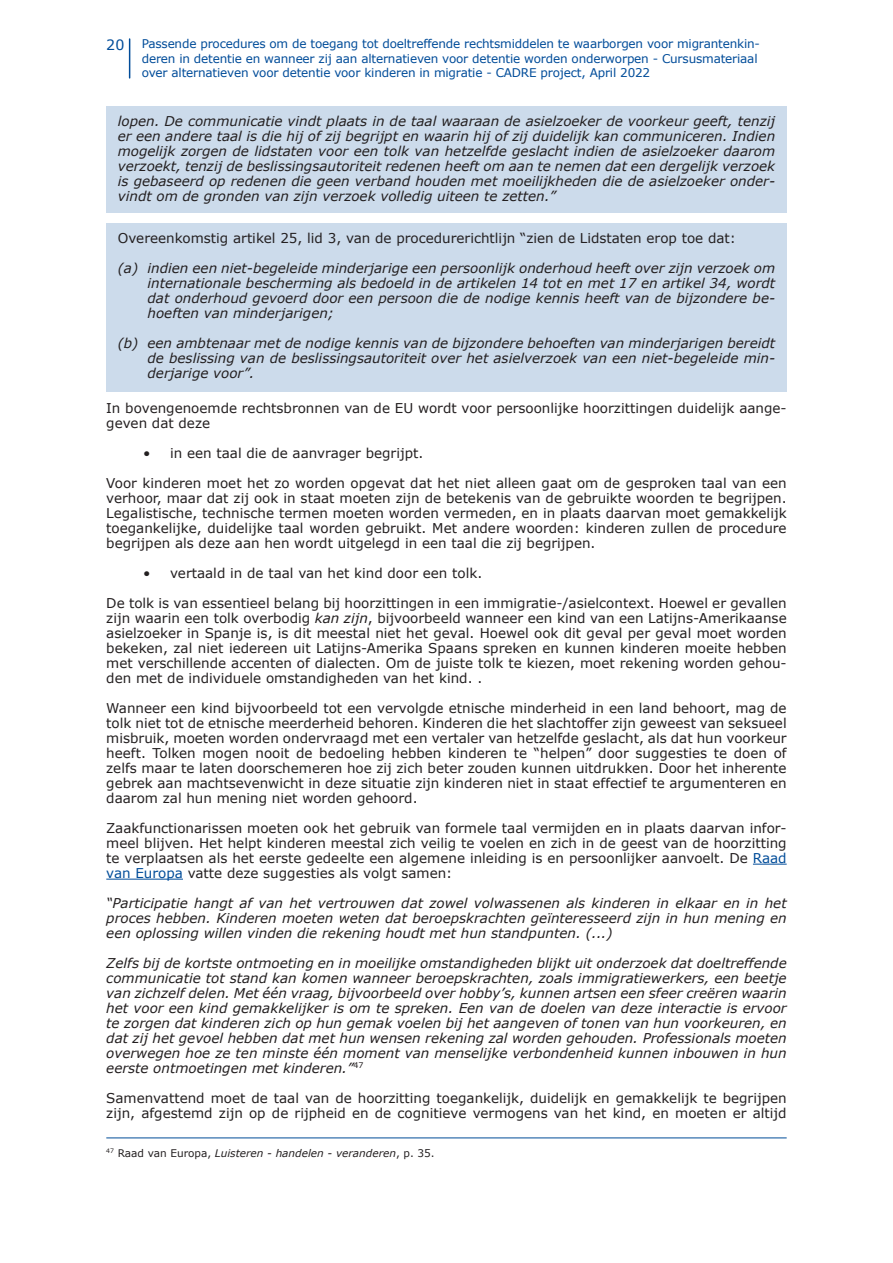
<style>
.page{position:relative;width:893px;height:1263px;background:#fff}
.page>*{position:absolute;margin:0;border:0;box-sizing:border-box;transform-origin:0 0}
.t1{font:14.25px "Verdana";color:#004c99}
.t2{font:13.5px/15px "Verdana";color:#231f20;text-align:justify}
.t3{font:italic 13.5px/15px "Verdana";color:#231f20;text-align:justify}
.t4{font:12px/14.4px "Verdana";letter-spacing:-.015em;color:#004c99}
.t5{font:italic 10.5px "Verdana";color:#231f20}
.s1{font-style:italic}
.s2{color:#004c99}
.s3{font-style:normal}
</style>
<div class="page">
<hr style="left:129px;top:39px;width:1px;height:39px;background:#004c99">
<div style="left:106px;top:106px;width:681px;height:107px;background:#ccdbeb"></div>
<div style="left:106px;top:223px;width:681px;height:169px;background:#ccdbeb"></div>
<hr style="left:106px;top:1137px;width:681px;height:1px;background:#004c99">
<hr style="left:753px;top:864px;width:34px;height:1px;background:#004c99">
<hr style="left:106px;top:879px;width:77px;height:1px;background:#004c99">
<p class="t1" style="left:106px;top:36px;width:20px">20</p>
<p class="t4" style="left:142px;top:37px;width:620px">Passende procedures om de toegang tot doeltreffende rechtsmiddelen te waarborgen voor migrantenkin&shy;deren in detentie en wanneer zij aan alternatieven voor detentie worden onderworpen - Cursusmateriaal over alternatieven voor detentie voor kinderen in migratie - CADRE project, April 2022</p>
<p class="t3" style="left:118px;top:114px;width:659px">lopen. De communicatie vindt plaats in de taal waaraan de asielzoeker de voorkeur geeft, tenzij er een andere taal is die hij of zij begrijpt en waarin hij of zij duidelijk kan communiceren. Indien mogelijk zorgen de lidstaten voor een tolk van hetzelfde geslacht indien de asielzoeker daarom verzoekt, tenzij de beslissingsautoriteit redenen heeft om aan te nemen dat een dergelijk verzoek is gebaseerd op redenen die geen verband houden met moeilijkheden die de asielzoeker onder&shy;vindt om de gronden van zijn verzoek volledig uiteen te zetten.”</p>
<p class="t2" style="left:118px;top:231px;width:620px">Overeenkomstig artikel 25, lid 3, van de procedurerichtlijn “zien de Lidstaten erop toe dat:</p>
<p class="t3" style="left:148px;top:261px;width:629px;text-indent:-30px">(a) indien een niet-begeleide minderjarige een persoonlijk onderhoud heeft over zijn verzoek om internationale bescherming als bedoeld in de artikelen 14 tot en met 17 en artikel 34, wordt dat onderhoud gevoerd door een persoon die de nodige kennis heeft van de bijzondere be&shy;hoeften van minderjarigen;</p>
<p class="t3" style="left:148px;top:336px;width:629px;text-indent:-30px">(b) een ambtenaar met de nodige kennis van de bijzondere behoeften van minderjarigen bereidt de beslissing van de beslissingsautoriteit over het asielverzoek van een niet-begeleide min&shy;derjarige voor”.</p>
<p class="t2" style="left:106px;top:401px;width:682px">In bovengenoemde rechtsbronnen van de EU wordt voor persoonlijke hoorzittingen duidelijk aange&shy;geven dat deze</p>
<p class="t2" style="left:143px;top:446px;width:282px">• in een taal die de aanvrager begrijpt.</p>
<p class="t2" style="left:106px;top:476px;width:682px">Voor kinderen moet het zo worden opgevat dat het niet alleen gaat om de gesproken taal van een verhoor, maar dat zij ook in staat moeten zijn de betekenis van de gebruikte woorden te begrijpen.<br>Legalistische, technische termen moeten worden vermeden, en in plaats daarvan moet gemakkelijk toegankelijke, duidelijke taal worden gebruikt. Met andere woorden: kinderen zullen de procedure begrijpen als deze aan hen wordt uitgelegd in een taal die zij begrijpen.</p>
<p class="t2" style="left:143px;top:566px;width:341px">• vertaald in de taal van het kind door een tolk.</p>
<p class="t2" style="left:106px;top:596px;width:682px">De tolk is van essentieel belang bij hoorzittingen in een immigratie-/asielcontext. Hoewel er gevallen zijn waarin een tolk overbodig <span class="s1">kan zijn</span>, bijvoorbeeld wanneer een kind van een Latijns-Amerikaanse asielzoeker in Spanje is, is dit meestal niet het geval. Hoewel ook dit geval per geval moet worden bekeken, zal niet iedereen uit Latijns-Amerika Spaans spreken en kunnen kinderen moeite hebben met verschillende accenten of dialecten. Om de juiste tolk te kiezen, moet rekening worden gehou&shy;den met de individuele omstandigheden van het kind. .</p>
<p class="t2" style="left:106px;top:701px;width:682px">Wanneer een kind bijvoorbeeld tot een vervolgde etnische minderheid in een land behoort, mag de tolk niet tot de etnische meerderheid behoren. Kinderen die het slachtoffer zijn geweest van seksueel misbruik, moeten worden ondervraagd met een vertaler van hetzelfde geslacht, als dat hun voorkeur heeft. Tolken mogen nooit de bedoeling hebben kinderen te “helpen” door suggesties te doen of zelfs maar te laten doorschemeren hoe zij zich beter zouden kunnen uitdrukken. Door het inherente gebrek aan machtsevenwicht in deze situatie zijn kinderen niet in staat effectief te argumenteren en daarom zal hun mening niet worden gehoord.</p>
<p class="t2" style="left:106px;top:821px;width:682px">Zaakfunctionarissen moeten ook het gebruik van formele taal vermijden en in plaats daarvan infor&shy;meel blijven. Het helpt kinderen meestal zich veilig te voelen en zich in de geest van de hoorzitting te verplaatsen als het eerste gedeelte een algemene inleiding is en persoonlijker aanvoelt. De <span class="s2">Raad van Europa</span> vatte deze suggesties als volgt samen:</p>
<p class="t3" style="left:106px;top:896px;width:682px">“Participatie hangt af van het vertrouwen dat zowel volwassenen als kinderen in elkaar en in het proces hebben. Kinderen moeten weten dat beroepskrachten geïnteresseerd zijn in hun mening en een oplossing willen vinden die rekening houdt met hun standpunten. (...)</p>
<p class="t3" style="left:106px;top:956px;width:682px">Zelfs bij de kortste ontmoeting en in moeilijke omstandigheden blijkt uit onderzoek dat doeltreffende communicatie tot stand kan komen wanneer beroepskrachten, zoals immigratiewerkers, een beetje van zichzelf delen. Met één vraag, bijvoorbeeld over hobby’s, kunnen artsen een sfeer creëren waarin het voor een kind gemakkelijker is om te spreken. Een van de doelen van deze interactie is ervoor te zorgen dat kinderen zich op hun gemak voelen bij het aangeven of tonen van hun voorkeuren, en dat zij het gevoel hebben dat met hun wensen rekening zal worden gehouden. Professionals moeten overwegen hoe ze ten minste één moment van menselijke verbondenheid kunnen inbouwen in hun eerste ontmoetingen met kinderen.”<sup>47</sup></p>
<p class="t2" style="left:106px;top:1091px;width:682px">Samenvattend moet de taal van de hoorzitting toegankelijk, duidelijk en gemakkelijk te begrijpen zijn, afgestemd zijn op de rijpheid en de cognitieve vermogens van het kind, en moeten er altijd</p>
<p class="t5" style="left:106px;top:1146px;width:330px"><sup>47</sup> <span class="s3">Raad van Europa,</span> Luisteren - handelen - veranderen<span class="s3">, p. 35.</span></p>
</div>
